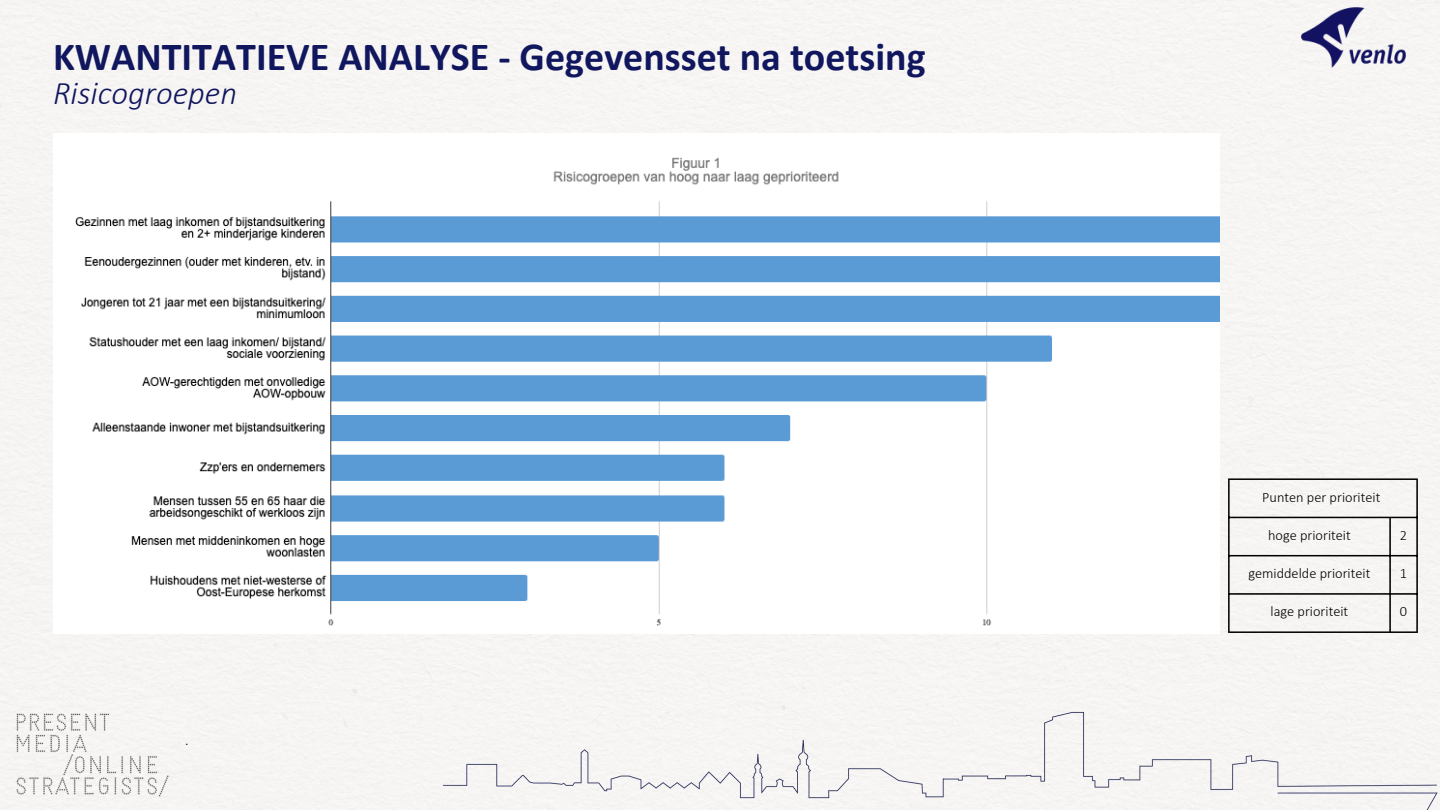
<style>
.page{position:relative;width:1440px;height:810px;background:#f7f5f4}
.page>*{position:absolute;margin:0;border:0;box-sizing:border-box;transform-origin:0 0}
.t1{font:700 40px "Calibri";color:#11175e}
.t2{font:italic 300 33px "Calibri";color:#11175e}
.t3{font:300 14.3px "Calibri";color:#000}
</style>
<div class="page">
<div style="left:394px;top:694px;width:1046px;height:116px;background:#f6f5f3"></div>
<img style="left:1256px;top:0;width:171px;height:100px">
<img style="left:12px;top:694px;width:161px;height:116px">
<hr style="left:1228px;top:480px;width:2px;height:151px;background:#000">
<hr style="left:1389px;top:518px;width:2px;height:113px;background:#000">
<hr style="left:1416px;top:480px;width:2px;height:151px;background:#000">
<hr style="left:1228px;top:478px;width:190px;height:2px;background:#000">
<hr style="left:1228px;top:517px;width:190px;height:1px;background:#000">
<hr style="left:1228px;top:555px;width:190px;height:1px;background:#000">
<hr style="left:1228px;top:593px;width:190px;height:2px;background:#000">
<hr style="left:1228px;top:631px;width:190px;height:2px;background:#000">
<img style="left:53px;top:134px;width:1166px;height:499px">
<h1 class="t1" style="left:53px;top:40px;width:874px">KWANTITATIEVE ANALYSE - Gegevensset na toetsing</h1>
<h2 class="t2" style="left:53px;top:79px;width:186px">Risicogroepen</h2>
<p class="t3" style="left:185px;top:734px;width:5px">.</p>
<p class="t3" style="left:1262px;top:491px;width:120px">Punten per prioriteit</p>
<p class="t3" style="left:1268px;top:529px;width:84px">hoge prioriteit</p>
<p class="t3" style="left:1400px;top:529px;width:9px">2</p>
<p class="t3" style="left:1248px;top:567px;width:123px">gemiddelde prioriteit</p>
<p class="t3" style="left:1400px;top:567px;width:9px">1</p>
<p class="t3" style="left:1271px;top:606px;width:79px">lage prioriteit</p>
<p class="t3" style="left:1400px;top:606px;width:9px">0</p>
</div>
